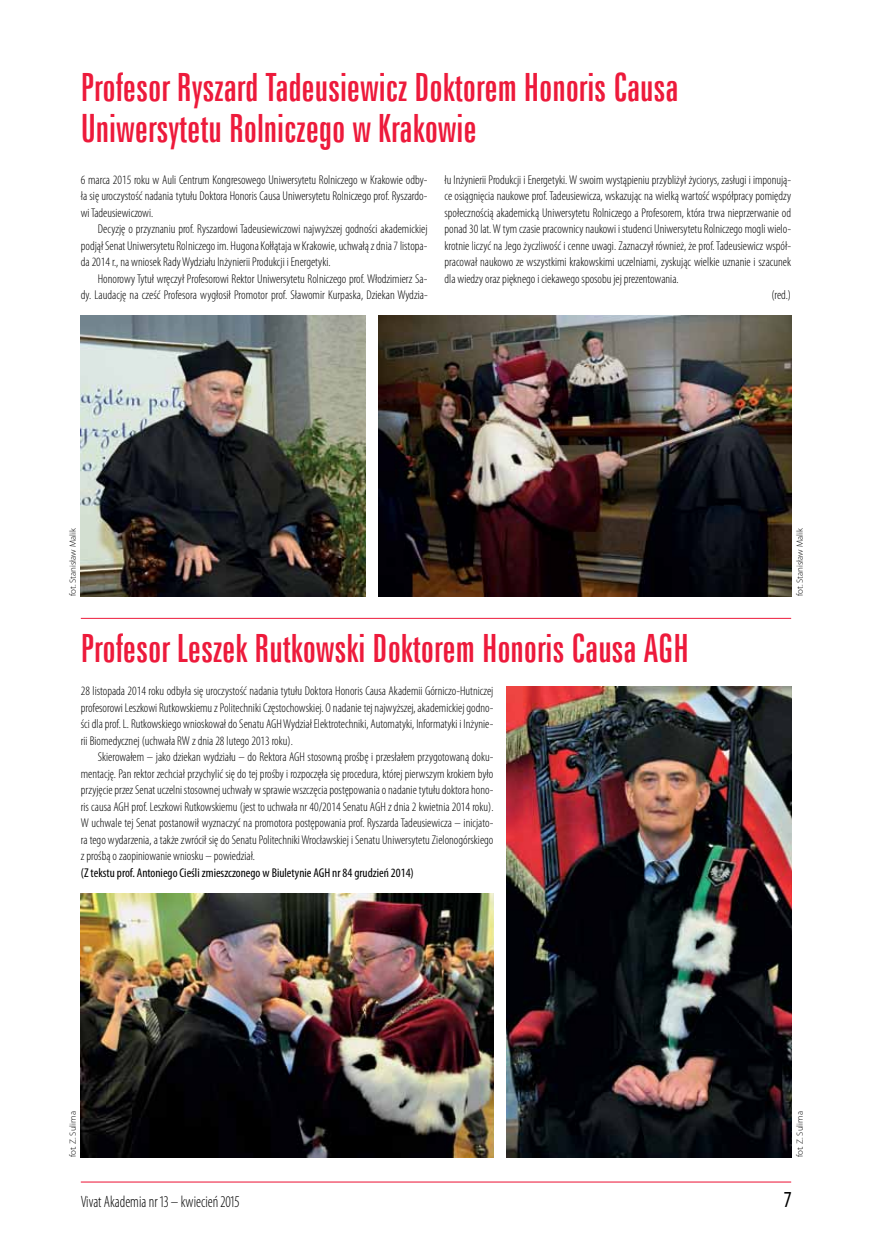
<style>
.page{position:relative;width:872px;height:1242px;background:#fff}
.page>*{position:absolute;margin:0;border:0;box-sizing:border-box;transform-origin:0 0}
.t1{font:39px/41.2px "Zurich X Cn EU";color:#ed1a3b}
.t2{font:condensed 23.1px "Myriad Pro";color:#000;scale:.91 1}
.t3{font:300 condensed 16.5px "Myriad Pro";color:#000;scale:.91 1}
.t4{font:300 condensed 12.75px/16.5px "Myriad Pro";color:#000;text-align:justify}
.t5{font:condensed 12.75px "Myriad Pro";color:#000}
.t6{font:300 9px "Myriad Pro";color:#000}
</style>
<div class="page">
<hr style="left:81px;top:1181px;width:710px;height:1px;background:#ed1a3b">
<hr style="left:81px;top:618px;width:710px;height:1px;background:#ed1a3b">
<img style="left:81px;top:893px;width:412px;height:264px">
<img style="left:378px;top:316px;width:413px;height:280px">
<img style="left:506px;top:686px;width:285px;height:471px">
<img style="left:81px;top:316px;width:285px;height:280px">
<h1 class="t1" style="left:81px;top:66px;width:599px">Profesor Ryszard Tadeusiewicz Doktorem Honoris Causa<br>Uniwersytetu Rolniczego w Krakowie</h1>
<p class="t4" style="left:81px;top:171px;width:348px">6 marca 2015 roku w Auli Centrum Kongresowego Uniwersytetu Rolniczego w Krakowie odby&shy;ła się uroczystość nadania tytułu Doktora Honoris Causa Uniwersytetu Rolniczego prof. Ryszardo&shy;wi Tadeusiewiczowi.</p>
<p class="t4" style="left:81px;top:221px;width:348px;text-indent:17px">Decyzję o przyznaniu prof. Ryszardowi Tadeusiewiczowi najwyższej godności akademickiej podjął Senat Uniwersytetu Rolniczego im. Hugona Kołłątaja w Krakowie, uchwałą zdnia 7 listopa&shy;da 2014 r., na wniosek Rady Wydziału Inżynierii Produkcji i Energetyki.</p>
<p class="t4" style="left:81px;top:270px;width:348px;text-align:right">Honorowy Tytuł wręczył Profesorowi Rektor Uniwersytetu Rolniczego prof. Włodzimierz Sa-<br>dy. Laudację na cześć Profesora wygłosił Promotor prof. Sławomir Kurpaska, Dziekan Wydzia-</p>
<p class="t4" style="left:444px;top:171px;width:348px">łu Inżynierii Produkcji i Energetyki. W swoim wystąpieniu przybliżył życiorys, zasługi i imponują-</p>
<p class="t4" style="left:444px;top:188px;width:348px">ce osiągnięcia naukowe prof. Tadeusiewicza, wskazując na wielką wartość współpracy pomiędzy</p>
<p class="t4" style="left:444px;top:204px;width:348px">społecznością akademicką Uniwersytetu Rolniczego a Profesorem, która trwa nieprzerwanie od</p>
<p class="t4" style="left:444px;top:221px;width:347px">ponad 30 lat. Wtym czasie pracownicy naukowi i studenci Uniwersytetu Rolniczego mogli wielo-</p>
<p class="t4" style="left:444px;top:237px;width:348px">krotnie liczyć na Jego życzliwość i cenne uwagi. Zaznaczył również, że prof. Tadeusiewicz współ-</p>
<p class="t4" style="left:444px;top:254px;width:348px">pracował naukowo ze wszystkimi krakowskimi uczelniami, zyskując wielkie uznanie i szacunek</p>
<p class="t4" style="left:444px;top:270px;width:236px">dla wiedzy oraz pięknego i ciekawego sposobu jej prezentowania.</p>
<p class="t4" style="left:771px;top:287px;width:21px">(red.)</p>
<p class="t6" style="left:68px;top:596px;width:69px;rotate:-90deg">fot. Stanisław Malik</p>
<p class="t6" style="left:795px;top:596px;width:69px;rotate:-90deg">fot. Stanisław Malik</p>
<h1 class="t1" style="left:81px;top:628px;width:609px">Profesor Leszek Rutkowski Doktorem Honoris Causa AGH</h1>
<p class="t4" style="left:81px;top:683px;width:414px">28 listopada 2014 roku odbyła się uroczystość nadania tytułu Doktora Honoris Causa Akademii Górniczo-Hutniczej profesorowi Leszkowi Rutkowskiemu zPolitechniki Częstochowskiej. O nadanie tej najwyższej, akademickiej godno&shy;ści dla prof. L. Rutkowskiego wnioskował do Senatu AGH Wydział Elektrotechniki, Automatyki, Informatyki i Inżynie&shy;rii Biomedycznej (uchwała RW z dnia 28 lutego 2013 roku).</p>
<p class="t4" style="left:81px;top:749px;width:414px;text-indent:17px">Skierowałem – jako dziekan wydziału – do Rektora AGH stosowną prośbę i przesłałem przygotowaną doku&shy;mentację. Pan rektor zechciał przychylić się do tej prośby i rozpoczęła się procedura, której pierwszym krokiem było przyjęcie przez Senat uczelni stosownej uchwały w sprawie wszczęcia postępowania onadanie tytułu doktora hono&shy;ris causa AGH prof. Leszkowi Rutkowskiemu (jest to uchwała nr 40/2014 Senatu AGH z dnia 2 kwietnia 2014 roku).<br>W uchwale tej Senat postanowił wyznaczyć na promotora postępowania prof. Ryszarda Tadeusiewicza – inicjato&shy;ra tego wydarzenia, a także zwrócił się do Senatu Politechniki Wrocławskiej i Senatu Uniwersytetu Zielonogórskiego z prośbą ozaopiniowanie wniosku – powiedział.</p>
<p class="t5" style="left:81px;top:865px;width:334px">(Z tekstu prof. Antoniego Cieśli zmieszczonego w Biuletynie AGH nr 84 grudzień 2014)</p>
<p class="t6" style="left:68px;top:1157px;width:48px;rotate:-90deg">fot. Z. Sulima</p>
<p class="t6" style="left:795px;top:1157px;width:48px;rotate:-90deg">fot. Z. Sulima</p>
<p class="t3" style="left:81px;top:1192px;width:176px">Vivat Akademia nr 13 – kwiecień 2015</p>
<h2 class="t2" style="left:784px;top:1186px;width:9px">7</h2>
</div>
